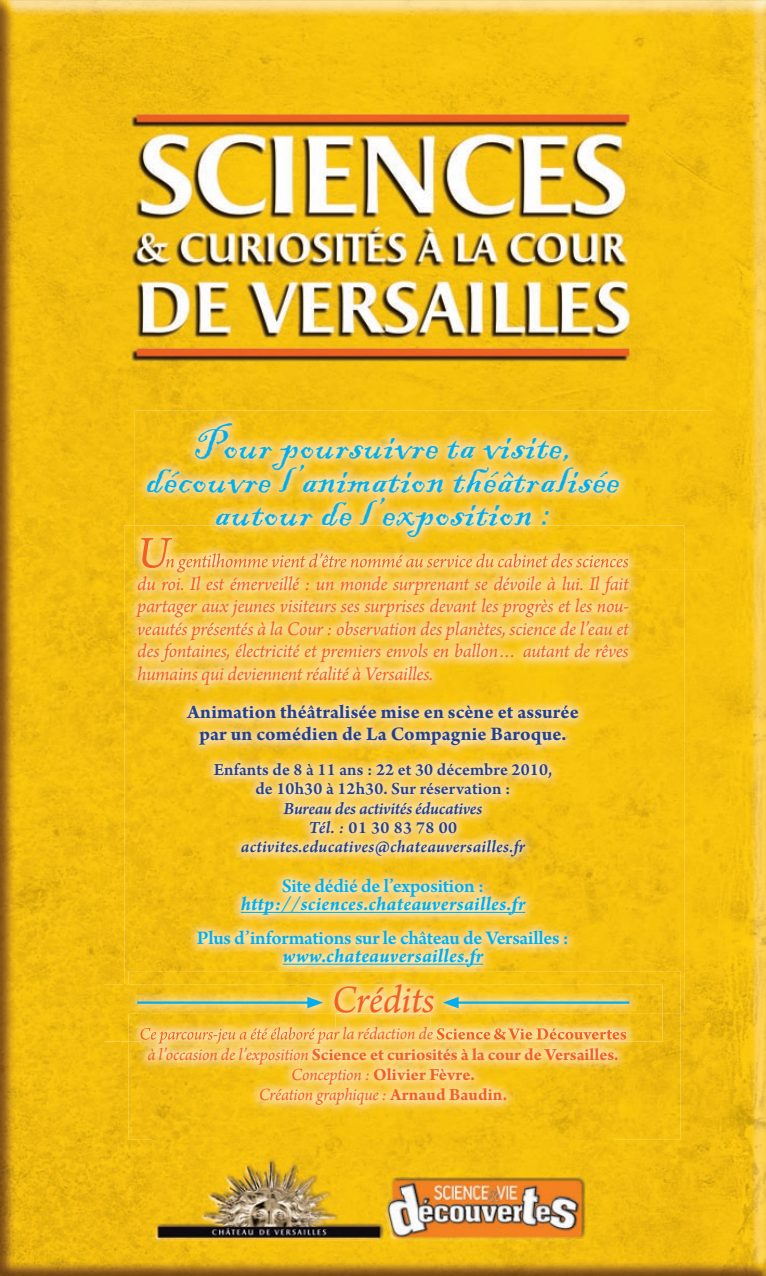
<style>
.page{position:relative;width:766px;height:1276px;background:#fff}
.page>*{position:absolute;margin:0;border:0;box-sizing:border-box;transform-origin:0 0}
.t1{font:42.75px/33.8px "Blackadder ITC";letter-spacing:.02em;color:#00aeef;text-align:center}
.t2{font:italic 40.5px "Arno Pro";letter-spacing:-.005em;color:#f26021}
.t3{font:italic 20.25px/22.5px "Arno Pro";letter-spacing:-.015em;color:#f26021;text-align:justify}
.t4{font:700 20.25px/22.5px "Arno Pro";letter-spacing:.005em;color:#253f8e;text-align:center}
.t5{font:600 20.25px "Arno Pro";letter-spacing:-.01em;color:#00aeef}
.t6{font:italic 700 20.25px "Arno Pro";letter-spacing:.015em;color:#00aeef}
.t7{font:700 18px/20.2px "Arno Pro";color:#f26021;text-align:center}
.t8{font:italic 600 18px/19.1px "Arno Pro";letter-spacing:.01em;color:#253f8e;text-align:center}
.t9{font:600 18px/19.1px "Arno Pro";letter-spacing:.01em;color:#253f8e;text-align:center}
.s1{font-style:normal}
.s2{font-weight:400;font-style:italic}
</style>
<div class="page">
<img style="left:0;top:0;width:765px;height:478px">
<img style="left:0;top:478px;width:152px;height:798px">
<img style="left:689px;top:478px;width:76px;height:798px">
<img style="left:613px;top:570px;width:76px;height:706px">
<img style="left:152px;top:1139px;width:461px;height:137px">
<img style="left:124px;top:525px;width:560px;height:489px">
<img style="left:166px;top:570px;width:462px;height:2px">
<hr style="left:241px;top:912px;width:284px;height:1px;background:#00aeef">
<hr style="left:283px;top:963px;width:200px;height:1px;background:#00aeef">
<img style="left:128px;top:971px;width:552px;height:168px">
<img style="left:335px;top:984px;width:95px;height:29px">
<img style="left:140px;top:1027px;width:292px;height:17px">
<img style="left:135px;top:410px;width:576px;height:160px">
<img style="left:135px;top:525px;width:549px;height:45px">
<img style="left:141px;top:538px;width:31px;height:30px">
<img style="left:166px;top:553px;width:462px;height:17px">
<img style="left:166px;top:553px;width:6px;height:15px">
<img style="left:430px;top:984px;width:232px;height:57px">
<img style="left:430px;top:984px;width:3px;height:29px">
<svg style="left:430px;top:1027px;width:2px;height:14px"></svg>
<img style="left:436px;top:1028px;width:190px;height:12px">
<hr style="left:455px;top:1001px;width:174px;height:2px;background:#00aeef">
<svg style="left:442px;top:997px;width:16px;height:11px"></svg>
<img style="left:104px;top:984px;width:231px;height:57px">
<img style="left:124px;top:984px;width:4px;height:30px">
<svg style="left:334px;top:984px;width:1px;height:29px"></svg>
<img style="left:140px;top:1027px;width:195px;height:14px">
<hr style="left:137px;top:1001px;width:174px;height:2px;background:#00aeef">
<svg style="left:307px;top:997px;width:16px;height:11px"></svg>
<h1 class="t1" style="left:146px;top:430px;width:474px">Pour poursuivre ta visite, découvre l’animation théâtralisée autour de l’exposition :</h1>
<p class="t3" style="left:137px;top:573px;width:493px">du roi. Il est émerveillé : un monde surprenant se dévoile à lui. Il fait partager aux jeunes visiteurs ses surprises devant les progrès et les nou&shy;veautés présentés à la Cour : observation des planètes, science de l’eau et des fontaines, électricité et premiers envols en ballon… autant de rêves humains qui deviennent réalité à Versailles.</p>
<p class="t4" style="left:187px;top:701px;width:393px">Animation théâtralisée mise en scène et assurée par un comédien de La Compagnie Baroque.</p>
<p class="t9" style="left:214px;top:761px;width:340px">Enfants de 8 à 11 ans : 22 et 30 décembre 2010, de 10h30 à 12h30. Sur réservation :</p>
<p class="t8" style="left:241px;top:799px;width:286px">Bureau des activités éducatives<br>Tél. : <span class="s1">01 30 83 78 00 </span>activites.educatives@chateauversailles.fr</p>
<p class="t5" style="left:282px;top:874px;width:204px">Site dédié de l’exposition :</p>
<p class="t6" style="left:241px;top:892px;width:286px">http://sciences.chateauversailles.fr</p>
<p class="t5" style="left:197px;top:926px;width:373px">Plus d’informations sur le château de Versailles :</p>
<p class="t6" style="left:283px;top:944px;width:202px">www.chateauversailles.fr</p>
<h2 class="t2" style="left:331px;top:977px;width:104px">Crédits</h2>
<p class="t7" style="left:147px;top:1045px;width:472px"><span class="s2">à l’occasion de l’exposition</span> Science et curiosités à la cour de Versailles.<br><span class="s2">Conception :</span> Olivier Fèvre.<br><span class="s2">Création graphique :</span> Arnaud Baudin.</p>
</div>
